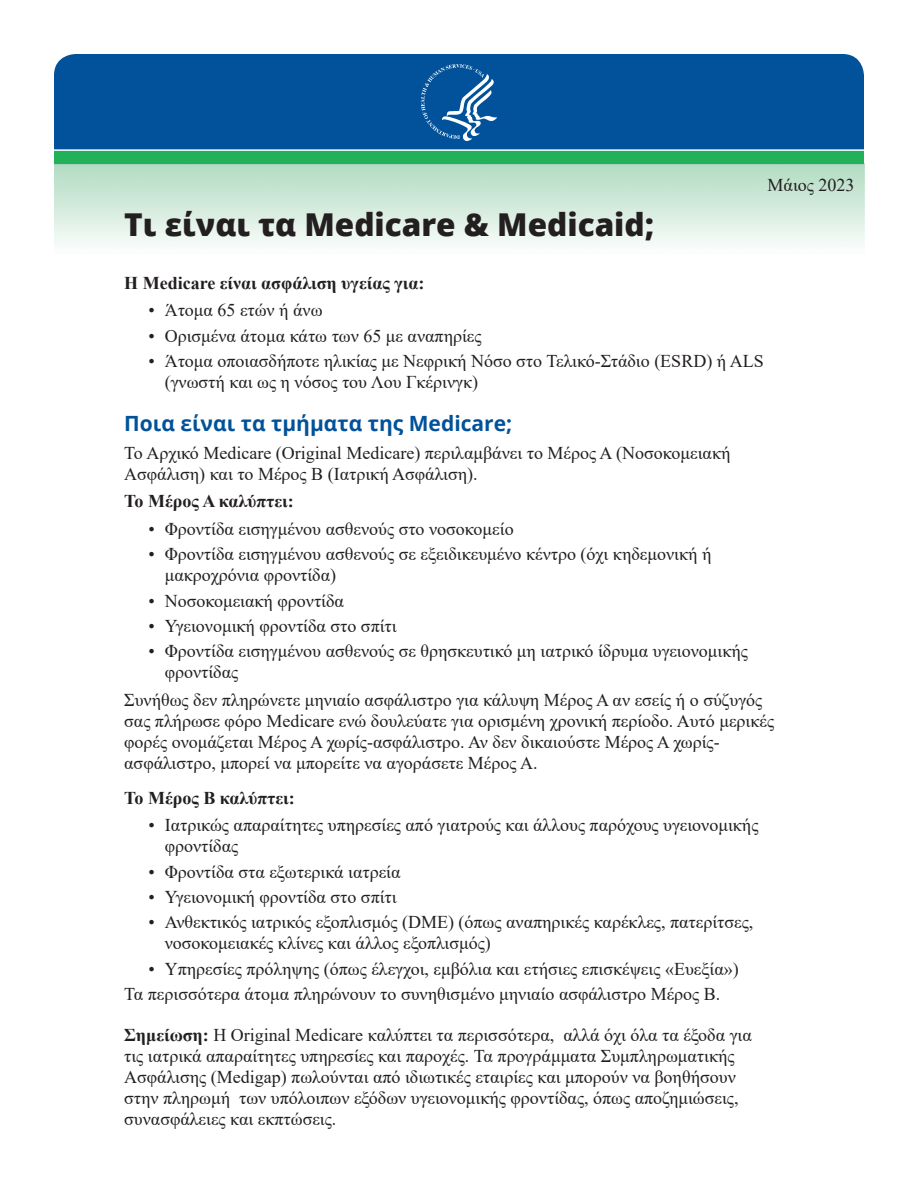
<style>
.page{position:relative;width:918px;height:1188px;background:#fff}
.page>*{position:absolute;margin:0;border:0;box-sizing:border-box;transform-origin:0 0}
.Heading{font:800 31.5px "Open Sans";color:#231f20}
.Heading_2{font:700 21px "Open Sans";color:#01529a}
.Text{font:18px/21px "Times New Roman";color:#231f20}
.Bullets{font:18px/21px "Times New Roman";color:#231f20}
.Text-2{font:700 18px "Times New Roman";color:#231f20}
.s1{font-weight:700}
</style>
<div class="page">
<div style="left:54px;top:54px;width:810px;height:95px;background:#01529a"></div>
<div style="left:54px;top:150px;width:810px;height:14px;background:#21b259"></div>
<hr style="left:54px;top:149px;width:810px;height:2px;background:#fff">
<svg style="left:421px;top:64px;width:76px;height:77px;background:#2b6eaa"></svg>
<p class="Text" style="left:768px;top:174px;width:88px">Mάιος 2023</p>
<h1 class="Heading" style="left:124px;top:201px;width:531px">Τι είναι τα Μedicare &amp; Medicaid;</h1>
<p class="Text-2" style="left:124px;top:270px;width:302px">Η Medicare είναι ασφάλιση υγείας για:</p>
<p class="Bullets" style="left:148px;top:299px;width:176px">• Άτομα 65 ετών ή άνω</p>
<p class="Bullets" style="left:148px;top:325px;width:335px">• Ορισμένα άτομα κάτω των 65 με αναπηρίες</p>
<p class="Bullets" style="left:165px;top:350px;width:601px;text-indent:-16px">• Άτομα οποιασδήποτε ηλικίας με Νεφρική Νόσο στο Τελικό-Στάδιο (ESRD) ή ALS (γνωστή και ως η νόσος του Λου Γκέρινγκ)</p>
<h2 class="Heading_2" style="left:124px;top:408px;width:390px">Ποια είναι τα τμήματα της Medicare;</h2>
<p class="Text" style="left:124px;top:442px;width:608px">To Αρχικό Medicare (Original Medicare) περιλαμβάνει το Μέρος A (Νοσοκομειακή<br>Ασφάλιση) και το Μέρος B (Ιατρική Ασφάλιση).</p>
<p class="Text-2" style="left:124px;top:488px;width:171px">Το Μέρος Α καλύπτει:</p>
<p class="Bullets" style="left:148px;top:518px;width:367px">• Φροντίδα εισηγμένου ασθενούς στο νοσοκομείο</p>
<p class="Bullets" style="left:165px;top:543px;width:548px;text-indent:-16px">• Φροντίδα εισηγμένου ασθενούς σε εξειδικευμένο κέντρο (όχι κηδεμονική ή μακροχρόνια φροντίδα)</p>
<p class="Bullets" style="left:148px;top:590px;width:197px">• Νοσοκομειακή φροντίδα</p>
<p class="Bullets" style="left:148px;top:615px;width:250px">• Υγειονομική φροντίδα στο σπίτι</p>
<p class="Bullets" style="left:165px;top:640px;width:585px;text-indent:-16px">• Φροντίδα εισηγμένου ασθενούς σε θρησκευτικό μη ιατρικό ίδρυμα υγειονομικής φροντίδας</p>
<p class="Text" style="left:124px;top:689px;width:651px">Συνήθως δεν πληρώνετε μηνιαίο ασφάλιστρο για κάλυψη Μέρος Α αν εσείς ή ο σύζυγός σας πλήρωσε φόρο Μedicare ενώ δουλεύατε για ορισμένη χρονική περίοδο. Αυτό μερικές φορές ονομάζεται Μέρος Α χωρίς-ασφάλιστρο. Αν δεν δικαιούστε Μέρος Α χωρίς&shy;ασφάλιστρο, μπορεί να μπορείτε να αγοράσετε Μέρος Α.</p>
<p class="Text-2" style="left:124px;top:785px;width:172px">Το Μέρος Β καλύπτει:</p>
<p class="Bullets" style="left:165px;top:814px;width:595px;text-indent:-16px">• Ιατρικώς απαραίτητες υπηρεσίες από γιατρούς και άλλους παρόχους υγειονομικής φροντίδας</p>
<p class="Bullets" style="left:148px;top:861px;width:254px">• Φροντίδα στα εξωτερικά ιατρεία</p>
<p class="Bullets" style="left:148px;top:886px;width:250px">• Υγειονομική φροντίδα στο σπίτι</p>
<p class="Bullets" style="left:165px;top:911px;width:590px;text-indent:-16px">• Ανθεκτικός ιατρικός εξοπλισμός (DME) (όπως αναπηρικές καρέκλες, πατερίτσες, νοσοκομειακές κλίνες και άλλος εξοπλισμός)</p>
<p class="Bullets" style="left:148px;top:958px;width:592px">• Υπηρεσίες πρόληψης (όπως έλεγχοι, εμβόλια και ετήσιες επισκέψεις «Ευεξία»)</p>
<p class="Text" style="left:124px;top:983px;width:598px">Τα περισσότερα άτομα πληρώνουν το συνηθισμένο μηνιαίο ασφάλιστρο Μέρος Β.</p>
<p class="Text" style="left:124px;top:1024px;width:629px"><span class="s1">Σημείωση:</span> Η Original Medicare καλύπτει τα περισσότερα, αλλά όχι όλα τα έξοδα για τις ιατρικά απαραίτητες υπηρεσίες και παροχές. Τα προγράμματα Συμπληρωματικής Ασφάλισης (Medigap) πωλούνται από ιδιωτικές εταιρίες και μπορούν να βοηθήσουν στην πληρωμή των υπόλοιπων εξόδων υγειονομικής φροντίδας, όπως αποζημιώσεις, συνασφάλειες και εκπτώσεις.</p>
</div>
